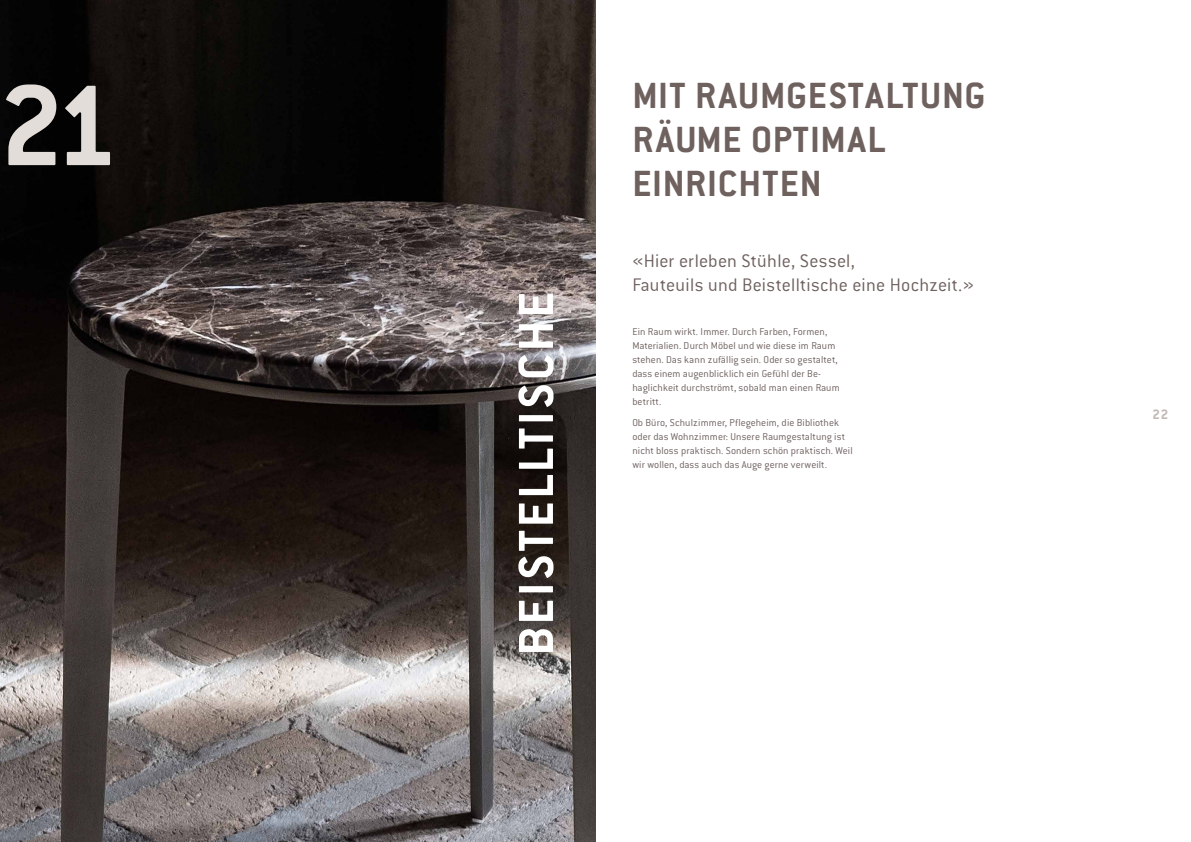
<style>
.page{position:relative;width:1191px;height:842px;background:#fff}
.page>*{position:absolute;margin:0;border:0;box-sizing:border-box;transform-origin:0 0}
.t1{font:700 126px "Conduit ITC Pro";color:#e2ddd9}
.t2{font:700 54px "Conduit ITC Pro";letter-spacing:.05em;color:#fff}
.t3{font:700 40px/44px "Conduit ITC Pro";letter-spacing:.02em;color:#6e615e}
.t4{font:300 20px/24px "Conduit ITC Pro";letter-spacing:.01em;color:#6e615e}
.t5{font:700 15px "Conduit ITC Pro";color:#c3b9b5}
.t6{font:300 11px/14px "Conduit ITC Pro";letter-spacing:.005em;color:#6e615e}
</style>
<div class="page">
<img style="left:0;top:0;width:595px;height:842px">
<h1 class="t1" style="left:0;top:53px;width:120px">21</h1>
<h2 class="t2" style="left:505px;top:655px;width:365px;rotate:-90deg">BEISTELLTISCHE</h2>
<h3 class="t3" style="left:632px;top:73px;width:355px">MIT RAUMGESTALTUNG<br>RÄUME OPTIMAL<br>EINRICHTEN</h3>
<h3 class="t4" style="left:632px;top:249px;width:343px">«Hier erleben Stühle, Sessel,<br>Fauteuils und Beistelltische eine Hochzeit.»</h3>
<p class="t6" style="left:632px;top:325px;width:209px">Ein Raum wirkt. Immer. Durch Farben, Formen, Materialien. Durch Möbel und wie diese im Raum stehen. Das kann zufällig sein. Oder so gestaltet, dass einem augenblicklich ein Gefühl der Be&shy;haglichkeit durchströmt, sobald man einen Raum betritt.</p>
<p class="t6" style="left:632px;top:416px;width:222px">Ob Büro, Schulzimmer, Pflegeheim, die Bibliothek oder das Wohnzimmer: Unsere Raumgestaltung ist nicht bloss praktisch. Sondern schön praktisch. Weil wir wollen, dass auch das Auge gerne verweilt.</p>
<h3 class="t5" style="left:1152px;top:405px;width:17px">22</h3>
</div>
